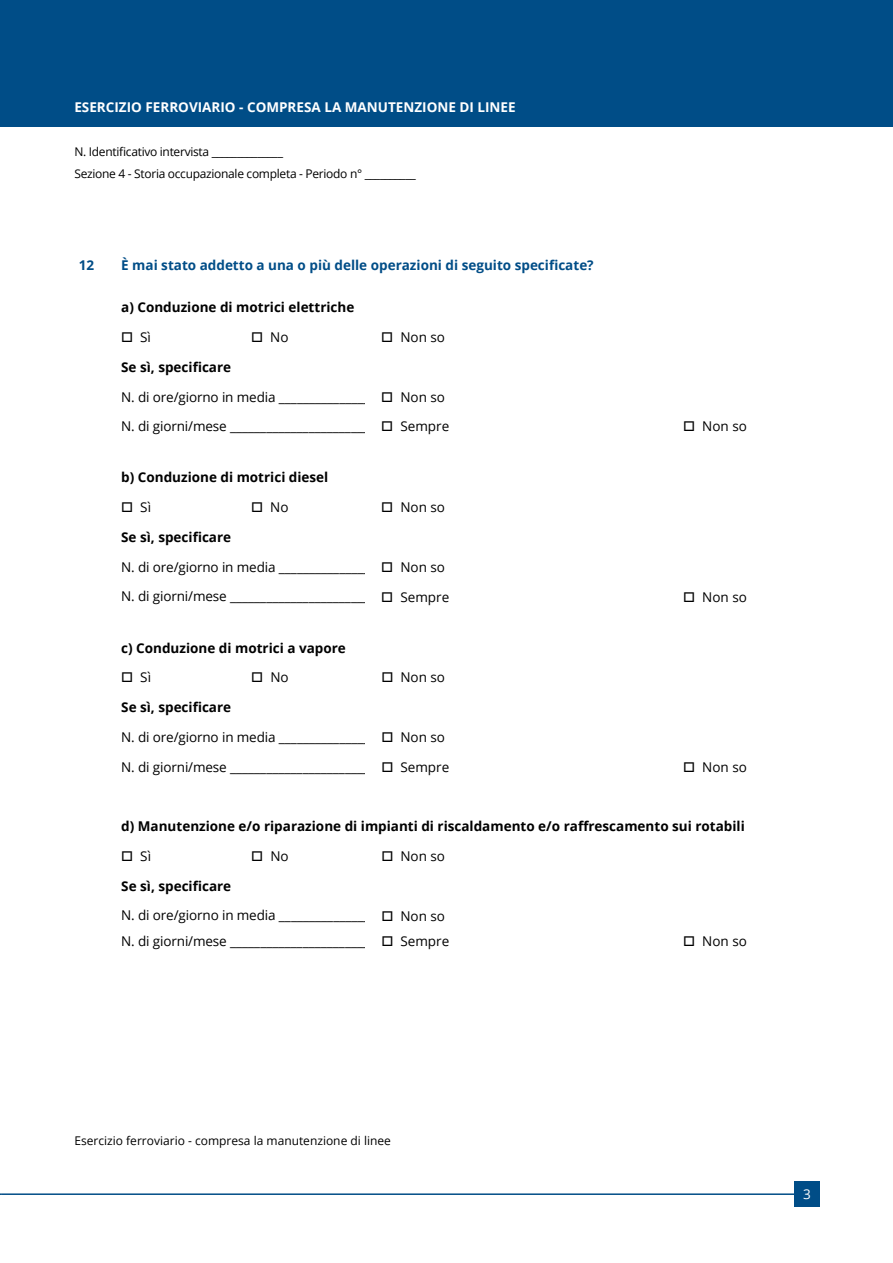
<style>
.page{position:relative;width:893px;height:1263px;background:#fff}
.page>*{position:absolute;margin:0;border:0;box-sizing:border-box;transform-origin:0 0}
.t1{font:13.5px/25.5px "Open Sans";letter-spacing:-.01em;color:#000}
.t2{font:700 13.5px "Open Sans";color:#000}
.t3{font:700 13.5px "Open Sans";color:#004d87}
.t4{font:700 13.5px "Open Sans";color:#fff}
.t5{font:13.5px "Open Sans";color:#fff}
.t6{font:12px/22.5px "Open Sans";letter-spacing:-.025em;color:#000}
.t7{font:12px "Open Sans";color:#000}
</style>
<div class="page">
<hr style="left:0;top:0;width:1px;height:127px;background:#004d87">
<div style="left:1px;top:0;width:892px;height:127px;background:#004d87"></div>
<hr style="left:1px;top:1193px;width:802px;height:2px;background:#004d87">
<div style="left:794px;top:1181px;width:26px;height:26px;background:#004d87"></div>
<p class="t4" style="left:74px;top:97px;width:443px">ESERCIZIO FERROVIARIO - COMPRESA LA MANUTENZIONE DI LINEE</p>
<p class="t6" style="left:74px;top:140px;width:343px">N. Identificativo intervista ______________<br>Sezione 4 - Storia occupazionale completa - Periodo n° __________</p>
<p class="t3" style="left:79px;top:255px;width:17px">12</p>
<p class="t3" style="left:121px;top:255px;width:474px">È mai stato addetto a una o più delle operazioni di seguito specificate?</p>
<p class="t2" style="left:121px;top:298px;width:235px">a) Conduzione di motrici elettriche</p>
<p class="t1" style="left:121px;top:324px;width:31px">□ Sì</p>
<p class="t1" style="left:251px;top:324px;width:39px">□ No</p>
<p class="t1" style="left:381px;top:324px;width:65px">□ Non so</p>
<p class="t2" style="left:121px;top:357px;width:112px">Se sì, specificare</p>
<p class="t1" style="left:121px;top:384px;width:325px">N. di ore/giorno in media _______________ □ Non so</p>
<p class="t1" style="left:121px;top:413px;width:330px">N. di giorni/mese _______________________ □ Sempre</p>
<p class="t1" style="left:683px;top:413px;width:65px">□ Non so</p>
<p class="t2" style="left:121px;top:468px;width:209px">b) Conduzione di motrici diesel</p>
<p class="t1" style="left:121px;top:494px;width:31px">□ Sì</p>
<p class="t1" style="left:251px;top:494px;width:39px">□ No</p>
<p class="t1" style="left:381px;top:494px;width:65px">□ Non so</p>
<p class="t2" style="left:121px;top:527px;width:112px">Se sì, specificare</p>
<p class="t1" style="left:121px;top:554px;width:325px">N. di ore/giorno in media _______________ □ Non so</p>
<p class="t1" style="left:121px;top:583px;width:330px">N. di giorni/mese _______________________ □ Sempre</p>
<p class="t1" style="left:683px;top:583px;width:65px">□ Non so</p>
<p class="t2" style="left:121px;top:638px;width:226px">c) Conduzione di motrici a vapore</p>
<p class="t1" style="left:121px;top:664px;width:31px">□ Sì</p>
<p class="t1" style="left:251px;top:664px;width:39px">□ No</p>
<p class="t1" style="left:381px;top:664px;width:65px">□ Non so</p>
<p class="t2" style="left:121px;top:698px;width:112px">Se sì, specificare</p>
<p class="t1" style="left:121px;top:724px;width:325px">N. di ore/giorno in media _______________ □ Non so</p>
<p class="t1" style="left:121px;top:754px;width:330px">N. di giorni/mese _______________________ □ Sempre</p>
<p class="t1" style="left:683px;top:754px;width:65px">□ Non so</p>
<p class="t2" style="left:121px;top:817px;width:625px">d) Manutenzione e/o riparazione di impianti di riscaldamento e/o raffrescamento sui rotabili</p>
<p class="t1" style="left:121px;top:843px;width:31px">□ Sì</p>
<p class="t1" style="left:251px;top:843px;width:39px">□ No</p>
<p class="t1" style="left:381px;top:843px;width:65px">□ Non so</p>
<p class="t2" style="left:121px;top:876px;width:112px">Se sì, specificare</p>
<p class="t1" style="left:121px;top:902px;width:330px">N. di ore/giorno in media _______________ □ Non so<br>N. di giorni/mese _______________________ □ Sempre</p>
<p class="t1" style="left:683px;top:928px;width:65px">□ Non so</p>
<p class="t7" style="left:74px;top:1132px;width:318px">Esercizio ferroviario - compresa la manutenzione di linee</p>
<p class="t5" style="left:803px;top:1184px;width:9px">3</p>
</div>
